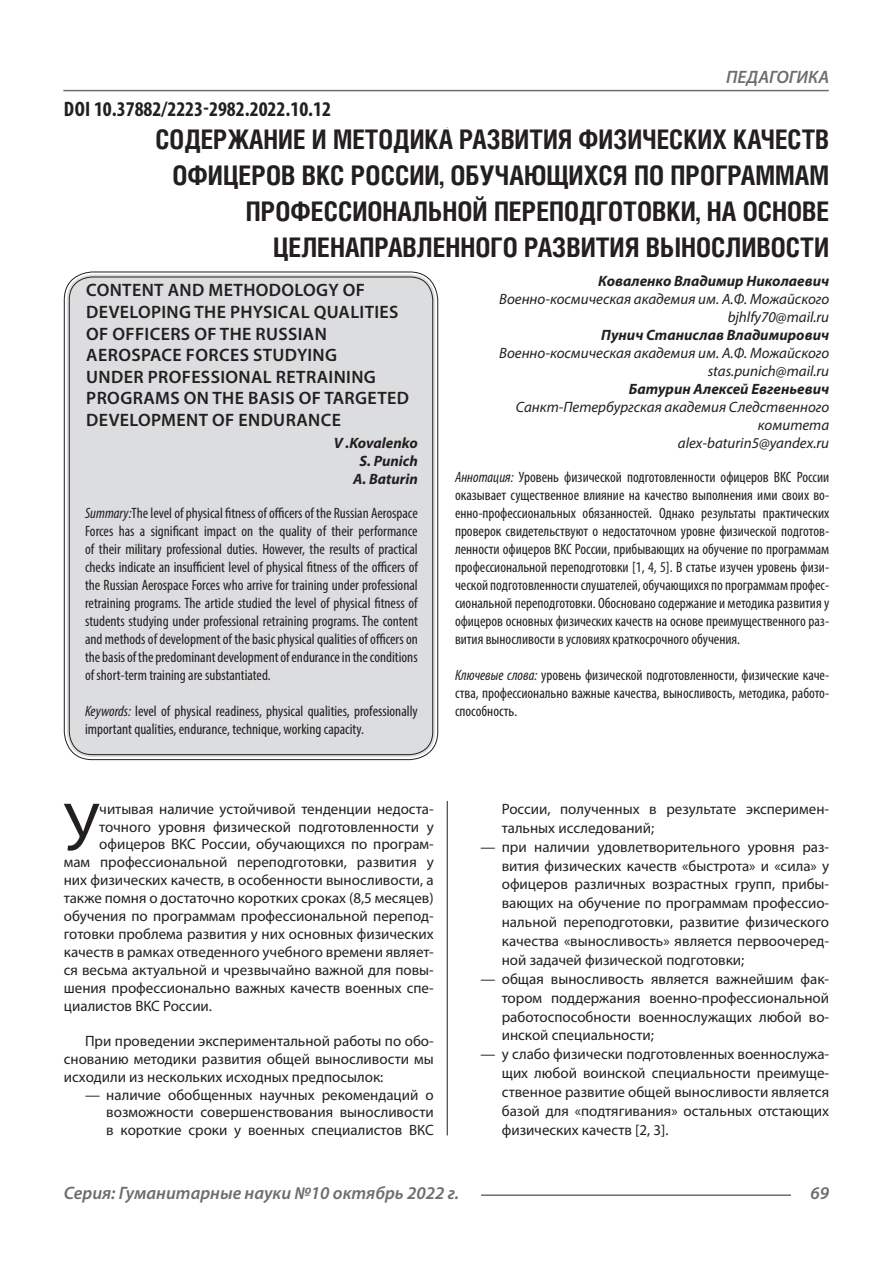
<style>
.page{position:relative;width:893px;height:1263px;background:#fff}
.page>*{position:absolute;margin:0;border:0;box-sizing:border-box;transform-origin:0 0}
.Статья_текст_первый{font:68.4px "Myriad Pro";color:#231f20}
.Статья_название{font:700 27px/36px "Helios Cond C";color:#231f20;text-align:right}
.ДОИ{font:700 condensed 21px "Myriad Pro";color:#231f20}
.Статья_название_англ{font:600 18px/21.6px "Myriad Pro";letter-spacing:.02em;color:#231f20}
.t1{font:italic 600 18px "Myriad Pro";color:#6c6d70}
.Статья_текст{font:15px/18.9px "Myriad Pro";color:#231f20;text-align:justify}
.Статья_аннотация_тек{font:condensed 15px/18px "Myriad Pro";color:#231f20;text-align:justify}
.Статья_аннотация_анг{font:condensed 15px/18px "Myriad Pro";color:#231f20;text-align:justify}
.Статья_текст_первый-2{font:15px "Myriad Pro";color:#231f20}
.Статья_автор_инфо{font:italic 15px/18px "Myriad Pro";color:#231f20;text-align:right}
.Статья_автор_фио_рус{font:italic 700 15px "Myriad Pro";color:#231f20}
.Статья_автор_англ{font:italic 700 15px "Myriad Pro";color:#231f20}
.s1{font-style:italic}
</style>
<div class="page">
<hr style="left:447px;top:128px;width:1px;height:1007px;background:#231f20">
<hr style="left:63px;top:90px;width:766px;height:1px;background:#6c6d70">
<hr style="left:481px;top:1194px;width:310px;height:2px;background:#6c6d70">
<div style="left:441px;top:128px;width:10px;height:672px;background:#fff"></div>
<div style="left:67px;top:274px;width:368px;height:483px;background:#dcdddf;border-radius:26px"></div>
<p class="ДОИ" style="left:64px;top:96px;width:269px">DOI 10.37882/2223-2982.2022.10.12</p>
<p class="t1" style="left:726px;top:66px;width:104px">ПЕДАГОГИКА</p>
<p class="Статья_название" style="left:156px;top:121px;width:675px">СОДЕРЖАНИЕ И МЕТОДИКА РАЗВИТИЯ ФИЗИЧЕСКИХ КАЧЕСТВ</p>
<p class="Статья_название" style="left:173px;top:157px;width:658px">ОФИЦЕРОВ ВКС РОССИИ, ОБУЧАЮЩИХСЯ ПО ПРОГРАММАМ<br>ПРОФЕССИОНАЛЬНОЙ ПЕРЕПОДГОТОВКИ, НА ОСНОВЕ</p>
<p class="Статья_название" style="left:273px;top:229px;width:558px">ЦЕЛЕНАПРАВЛЕННОГО РАЗВИТИЯ ВЫНОСЛИВОСТИ</p>
<p class="Статья_автор_фио_рус" style="left:598px;top:271px;width:233px">Коваленко Владимир Николаевич</p>
<p class="Статья_автор_инфо" style="left:499px;top:290px;width:331px">Военно-космическая академия им. А.Ф. Можайского</p>
<p class="Статья_автор_инфо" style="left:728px;top:308px;width:103px">bjhlfy70@mail.ru</p>
<p class="Статья_автор_фио_рус" style="left:601px;top:325px;width:229px">Пунич Станислав Владимирович</p>
<p class="Статья_автор_инфо" style="left:499px;top:344px;width:331px">Военно-космическая академия им. А.Ф. Можайского</p>
<p class="Статья_автор_инфо" style="left:708px;top:362px;width:123px">stas.punich@mail.ru</p>
<p class="Статья_автор_фио_рус" style="left:629px;top:379px;width:202px">Батурин Алексей Евгеньевич</p>
<p class="Статья_автор_инфо" style="left:516px;top:398px;width:315px">Санкт-Петербургская академия Следственного комитета</p>
<p class="Статья_автор_инфо" style="left:678px;top:434px;width:153px">alex-baturin5@yandex.ru</p>
<p class="Статья_аннотация_тек" style="left:455px;top:468px;width:376px"><span class="s1">Аннотация:</span> Уровень физической подготовленности офицеров ВКС России оказывает существенное влияние на качество выполнения ими своих во&shy;енно-профессиональных обязанностей. Однако результаты практических проверок свидетельствуют о недостаточном уровне физической подготов&shy;ленности офицеров ВКС России, прибывающих на обучение по программам профессиональной переподготовки [1, 4, 5]. В статье изучен уровень физи&shy;ческой подготовленности слушателей, обучающихся по программам профес&shy;сиональной переподготовки. Обосновано содержание и методика развития у офицеров основных физических качеств на основе преимущественного раз&shy;вития выносливости в условиях краткосрочного обучения.</p>
<p class="Статья_аннотация_тек" style="left:455px;top:666px;width:376px"><span class="s1">Ключевые слова:</span> уровень физической подготовленности, физические каче&shy;ства, профессионально важные качества, выносливость, методика, работо&shy;способность.</p>
<p class="Статья_название_англ" style="left:86px;top:279px;width:324px">CONTENT AND METHODOLOGY OF<br>DEVELOPING THE PHYSICAL QUALITIES<br>OF OFFICERS OF THE RUSSIAN<br>AEROSPACE FORCES STUDYING<br>UNDER PROFESSIONAL RETRAINING<br>PROGRAMS ON THE BASIS OF TARGETED<br>DEVELOPMENT OF ENDURANCE</p>
<p class="Статья_автор_англ" style="left:334px;top:433px;width:86px">V .Kovalenko</p>
<p class="Статья_автор_англ" style="left:359px;top:451px;width:60px">S. Punich</p>
<p class="Статья_автор_англ" style="left:353px;top:469px;width:66px">A. Baturin</p>
<p class="Статья_аннотация_анг" style="left:85px;top:504px;width:334px"><span class="s1">Summary:</span>The level of physical fitness of officers of the Russian Aerospace Forces has a significant impact on the quality of their performance of their military professional duties. However, the results of practical checks indicate an insufficient level of physical fitness of the officers of the Russian Aerospace Forces who arrive for training under professional retraining programs. The article studied the level of physical fitness of students studying under professional retraining programs. The content and methods of development of the basic physical qualities of officers on the basis of the predominant development of endurance in the conditions of short-term training are substantiated.</p>
<p class="Статья_аннотация_анг" style="left:85px;top:702px;width:334px"><span class="s1">Keywords:</span> level of physical readiness, physical qualities, professionally important qualities, endurance, technique, working capacity.</p>
<p class="Статья_текст_первый" style="left:64px;top:785px;width:37px">У</p>
<p class="Статья_текст_первый-2" style="left:99px;top:800px;width:336px">читывая наличие устойчивой тенденции недоста-</p>
<p class="Статья_текст_первый-2" style="left:99px;top:817px;width:336px">точного уровня физической подготовленности у</p>
<p class="Статья_текст_первый-2" style="left:99px;top:835px;width:336px">офицеров ВКС России, обучающихся по програм-</p>
<p class="Статья_текст_первый-2" style="left:64px;top:853px;width:371px">мам профессиональной переподготовки, развития у</p>
<p class="Статья_текст_первый-2" style="left:64px;top:871px;width:371px">них физических качеств, в особенности выносливости, а</p>
<p class="Статья_текст_первый-2" style="left:64px;top:889px;width:371px">также помня о достаточно коротких сроках (8,5 месяцев)</p>
<p class="Статья_текст_первый-2" style="left:64px;top:907px;width:371px">обучения по программам профессиональной перепод-</p>
<p class="Статья_текст_первый-2" style="left:64px;top:925px;width:371px">готовки проблема развития у них основных физических</p>
<p class="Статья_текст_первый-2" style="left:64px;top:943px;width:371px">качеств в рамках отведенного учебного времени являет-</p>
<p class="Статья_текст_первый-2" style="left:64px;top:961px;width:371px">ся весьма актуальной и чрезвычайно важной для повы-</p>
<p class="Статья_текст_первый-2" style="left:64px;top:978px;width:371px">шения профессионально важных качеств военных спе-</p>
<p class="Статья_текст_первый-2" style="left:64px;top:996px;width:150px">циалистов ВКС России.</p>
<p class="Статья_текст" style="left:64px;top:1031px;width:371px;line-height:18px;text-indent:21px">При проведении экспериментальной работы по обо&shy;снованию методики развития общей выносливости мы исходили из нескольких исходных предпосылок:</p>
<p class="Статья_текст" style="left:106px;top:1085px;width:329px;line-height:18px;text-indent:-21px">— наличие обобщенных научных рекомендаций о возможности совершенствования выносливости в короткие сроки у военных специалистов ВКС</p>
<p class="Статья_текст" style="left:502px;top:799px;width:329px">России, полученных в результате эксперимен&shy;тальных исследований;</p>
<p class="Статья_текст" style="left:502px;top:837px;width:329px;text-indent:-21px">— при наличии удовлетворительного уровня раз&shy;вития физических качеств «быстрота» и «сила» у офицеров различных возрастных групп, прибы&shy;вающих на обучение по программам профессио&shy;нальной переподготовки, развитие физического качества «выносливость» является первоочеред&shy;ной задачей физической подготовки;</p>
<p class="Статья_текст" style="left:502px;top:969px;width:329px;text-indent:-21px">— общая выносливость является важнейшим фак&shy;тором поддержания военно-профессиональной работоспособности военнослужащих любой во&shy;инской специальности;</p>
<p class="Статья_текст" style="left:502px;top:1044px;width:329px;text-indent:-21px">— у слабо физически подготовленных военнослужа&shy;щих любой воинской специальности преимуще&shy;ственное развитие общей выносливости является базой для «подтягивания» остальных отстающих физических качеств [2, 3].</p>
<p class="t1" style="left:64px;top:1182px;width:397px">Серия: Гуманитарные науки №10 октябрь 2022 г.</p>
<p class="t1" style="left:810px;top:1182px;width:20px">69</p>
</div>
